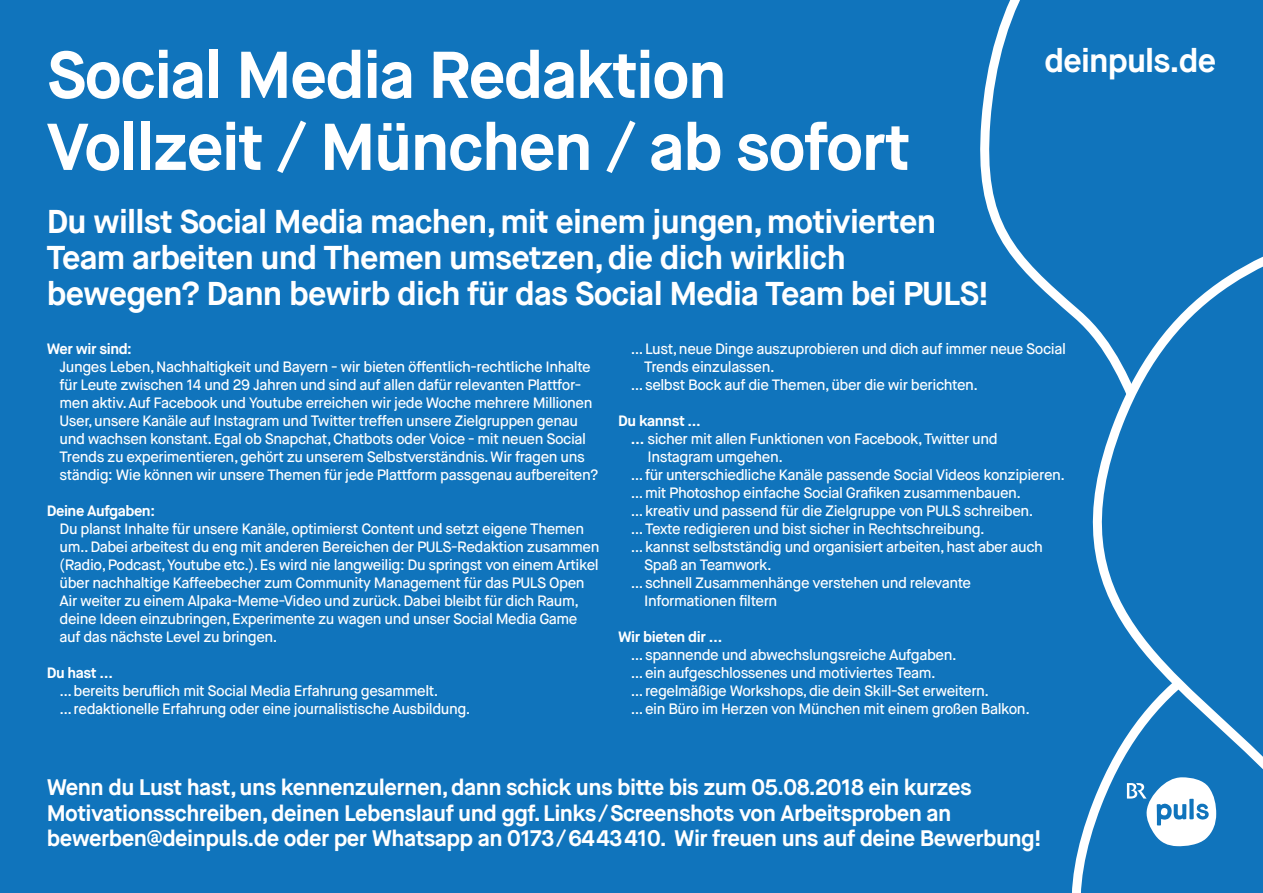
<style>
.page{position:relative;width:1263px;height:893px;background:#1074bc}
.page>*{position:absolute;margin:0;border:0;box-sizing:border-box;transform-origin:0 0}
.t1{font:700 66px "Maison Neue";letter-spacing:-.025em;color:#fff}
.t2{font:700 33px/36px "Maison Neue";letter-spacing:-.025em;color:#fff}
.t3{font:700 22.5px "Maison Neue";letter-spacing:-.025em;color:#fff}
.t4{font:500 15px/18px "Maison Neue";letter-spacing:-.03em;color:#fff}
.t5{font:700 15px "Maison Neue";letter-spacing:-.03em;color:#fff}
.s1{font-weight:700}
</style>
<div class="page">
<svg style="left:980px;top:0;width:54px;height:281px"></svg>
<svg style="left:1034px;top:256px;width:229px;height:637px"></svg>
<p class="t1" style="left:47px;top:33px;width:681px">Social Media Redaktion</p>
<p class="t1" style="left:47px;top:105px;width:865px">Vollzeit / München / ab sofort</p>
<p class="t2" style="left:47px;top:204px;width:891px">Du willst Social Media machen, mit einem jungen, motivierten<br>Team arbeiten und Themen umsetzen, die dich wirklich</p>
<p class="t2" style="left:47px;top:276px;width:944px">bewegen? Dann bewirb dich für das Social Media Team bei PULS!</p>
<p class="t2" style="left:1044px;top:43px;width:173px">deinpuls.de</p>
<p class="t5" style="left:47px;top:339px;width:87px">Wer wir sind:</p>
<p class="t4" style="left:60px;top:358px;width:540px">Junges Leben, Nachhaltigkeit und Bayern - wir bieten öffentlich-rechtliche Inhalte für Leute zwischen 14 und 29 Jahren und sind auf allen dafür relevanten Plattfor&shy;men aktiv. Auf Facebook und Youtube erreichen wir jede Woche mehrere Millionen User, unsere Kanäle auf Instagram und Twitter treffen unsere Zielgruppen genau und wachsen konstant. Egal ob Snapchat, Chatbots oder Voice - mit neuen Social Trends zu experimentieren, gehört zu unserem Selbstverständnis. Wir fragen uns ständig: Wie können wir unsere Themen für jede Plattform passgenau aufbereiten?</p>
<p class="t5" style="left:47px;top:501px;width:110px">Deine Aufgaben:</p>
<p class="t4" style="left:60px;top:520px;width:541px">Du planst Inhalte für unsere Kanäle, optimierst Content und setzt eigene Themen um.. Dabei arbeitest du eng mit anderen Bereichen der PULS-Redaktion zusammen (Radio, Podcast, Youtube etc.). Es wird nie langweilig: Du springst von einem Artikel über nachhaltige Kaffeebecher zum Community Management für das PULS Open Air weiter zu einem Alpaka-Meme-Video und zurück. Dabei bleibt für dich Raum, deine Ideen einzubringen, Experimente zu wagen und unser Social Media Game auf das nächste Level zu bringen.</p>
<p class="t5" style="left:47px;top:663px;width:68px">Du hast …</p>
<p class="t4" style="left:60px;top:682px;width:381px">… bereits beruflich mit Social Media Erfahrung gesammelt.</p>
<p class="t4" style="left:60px;top:700px;width:412px">… redaktionelle Erfahrung oder eine journalistische Ausbildung.</p>
<p class="t4" style="left:631px;top:340px;width:436px">… Lust, neue Dinge auszuprobieren und dich auf immer neue Social</p>
<p class="t4" style="left:644px;top:358px;width:132px">Trends einzulassen.</p>
<p class="t4" style="left:631px;top:376px;width:349px">… selbst Bock auf die Themen, über die wir berichten.</p>
<p class="t5" style="left:618px;top:411px;width:84px">Du kannst ...</p>
<p class="t4" style="left:631px;top:430px;width:368px"><span class="s1">…</span> sicher mit allen Funktionen von Facebook, Twitter und</p>
<p class="t4" style="left:647px;top:448px;width:137px">Instagram umgehen.</p>
<p class="t4" style="left:631px;top:466px;width:436px">… für unterschiedliche Kanäle passende Social Videos konzipieren.</p>
<p class="t4" style="left:631px;top:484px;width:392px">… mit Photoshop einfache Social Grafiken zusammenbauen.</p>
<p class="t4" style="left:631px;top:502px;width:404px">… kreativ und passend für die Zielgruppe von PULS schreiben.</p>
<p class="t4" style="left:631px;top:520px;width:355px">… Texte redigieren und bist sicher in Rechtschreibung.</p>
<p class="t4" style="left:631px;top:538px;width:414px">… kannst selbstständig und organisiert arbeiten, hast aber auch</p>
<p class="t4" style="left:644px;top:556px;width:129px">Spaß an Teamwork.</p>
<p class="t4" style="left:631px;top:574px;width:342px">… schnell Zusammenhänge verstehen und relevante</p>
<p class="t4" style="left:644px;top:592px;width:135px">Informationen filtern</p>
<p class="t5" style="left:618px;top:627px;width:106px">Wir bieten dir …</p>
<p class="t4" style="left:631px;top:646px;width:327px">… spannende und abwechslungsreiche Aufgaben.</p>
<p class="t4" style="left:631px;top:664px;width:306px">… ein aufgeschlossenes und motiviertes Team.</p>
<p class="t4" style="left:631px;top:682px;width:360px">… regelmäßige Workshops, die dein Skill-Set erweitern.</p>
<p class="t4" style="left:631px;top:700px;width:400px">… ein Büro im Herzen von München mit einem großen Balkon.</p>
<p class="t3" style="left:47px;top:773px;width:926px">Wenn du Lust hast, uns kennenzulernen, dann schick uns bitte bis zum 05.08.2018 ein kurzes</p>
<p class="t3" style="left:47px;top:799px;width:906px">Motivationsschreiben, deinen Lebenslauf und ggf. Links/Screenshots von Arbeitsproben an</p>
<p class="t3" style="left:47px;top:824px;width:996px">bewerben@deinpuls.de oder per Whatsapp an 0173/6443410. Wir freuen uns auf deine Bewerbung!</p>
</div>
